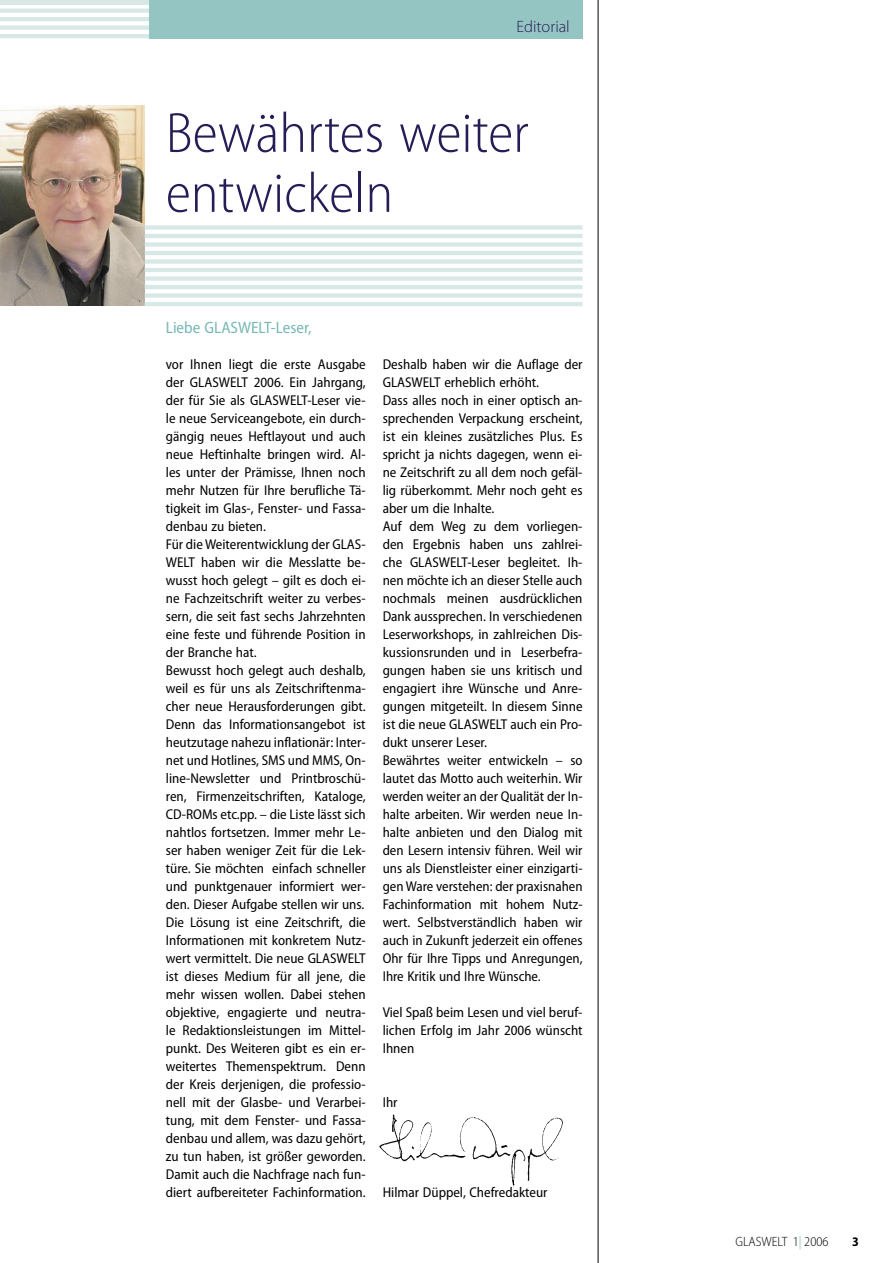
<style>
.page{position:relative;width:893px;height:1263px;background:#fff}
.page>*{position:absolute;margin:0;border:0;box-sizing:border-box;transform-origin:0 0}
.GW_Headline_38pt{font:300 semi-condensed 57px/60px "Myriad Pro";color:#261d56}
.GW_Grundtext{font:semi-condensed 16.5px "Myriad Pro";color:#77b8b5}
.GW_Rubrik_rechts{font:300 16.5px "Myriad Pro";color:#261d56}
.GW_Grundtext-2{font:semi-condensed 14.25px/18px "Myriad Pro";color:#000;text-align:justify}
.t1{font:300 semi-condensed 13.5px "Myriad Pro";letter-spacing:-.005em;color:#000}
.t2{font:700 semi-condensed 13.2px "Myriad Pro";color:#000}
.s1{color:#77b8b5}
</style>
<div class="page">
<hr style="left:0;top:9px;width:434px;height:4px;background:#d8e8e7">
<hr style="left:0;top:17px;width:434px;height:4px;background:#d8e8e7">
<hr style="left:0;top:26px;width:434px;height:4px;background:#d8e8e7">
<hr style="left:0;top:34px;width:434px;height:4px;background:#d8e8e7">
<hr style="left:0;top:0;width:434px;height:4px;background:#d8e8e7">
<img style="left:0;top:106px;width:145px;height:199px">
<div style="left:149px;top:0;width:434px;height:38px;background:#95c5c3"></div>
<div style="left:145px;top:225px;width:438px;height:5px;background:#d8e8e7"></div>
<hr style="left:145px;top:234px;width:438px;height:4px;background:#d8e8e7">
<div style="left:145px;top:242px;width:438px;height:5px;background:#d8e8e7"></div>
<hr style="left:145px;top:251px;width:438px;height:4px;background:#d8e8e7">
<div style="left:145px;top:259px;width:438px;height:5px;background:#d8e8e7"></div>
<hr style="left:145px;top:268px;width:438px;height:4px;background:#d8e8e7">
<div style="left:145px;top:276px;width:438px;height:5px;background:#d8e8e7"></div>
<hr style="left:145px;top:285px;width:438px;height:4px;background:#d8e8e7">
<div style="left:145px;top:293px;width:438px;height:5px;background:#d8e8e7"></div>
<hr style="left:145px;top:302px;width:438px;height:4px;background:#d8e8e7">
<img style="left:379px;top:1114px;width:184px;height:72px">
<hr style="left:598px;top:0;width:1px;height:1263px;background:#000">
<p class="GW_Rubrik_rechts" style="left:517px;top:18px;width:55px">Editorial</p>
<p class="GW_Headline_38pt" style="left:166px;top:104px;width:364px">Bewährtes weiter entwickeln</p>
<p class="GW_Grundtext" style="left:166px;top:319px;width:147px">Liebe GLASWELT-Leser,</p>
<p class="GW_Grundtext-2" style="left:166px;top:356px;width:201px">vor Ihnen liegt die erste Ausgabe der GLASWELT 2006. Ein Jahrgang, der für Sie als GLASWELT-Leser vie&shy;le neue Serviceangebote, ein durch&shy;gängig neues Heftlayout und auch neue Heftinhalte bringen wird. Al&shy;les unter der Prämisse, Ihnen noch mehr Nutzen für Ihre berufliche Tä&shy;tigkeit im Glas-, Fenster- und Fassa&shy;denbau zu bieten.</p>
<p class="GW_Grundtext-2" style="left:166px;top:536px;width:201px">Für die Weiterentwicklung der GLAS-WELT haben wir die Messlatte be&shy;wusst hoch gelegt – gilt es doch ei&shy;ne Fachzeitschrift weiter zu verbes&shy;sern, die seit fast sechs Jahrzehnten eine feste und führende Position in der Branche hat.</p>
<p class="GW_Grundtext-2" style="left:166px;top:662px;width:201px">Bewusst hoch gelegt auch deshalb, weil es für uns als Zeitschriftenma&shy;cher neue Herausforderungen gibt.<br>Denn das Informationsangebot ist heutzutage nahezu inflationär: Inter&shy;net und Hotlines, SMS und MMS, On&shy;line-Newsletter und Printbroschü&shy;ren, Firmenzeitschriften, Kataloge, CD-ROMs etc.pp. – die Liste lässt sich nahtlos fortsetzen. Immer mehr Le&shy;ser haben weniger Zeit für die Lek&shy;türe. Sie möchten einfach schneller und punktgenauer informiert wer&shy;den. Dieser Aufgabe stellen wir uns.</p>
<p class="GW_Grundtext-2" style="left:166px;top:914px;width:201px">Die Lösung ist eine Zeitschrift, die Informationen mit konkretem Nutz&shy;wert vermittelt. Die neue GLASWELT ist dieses Medium für all jene, die mehr wissen wollen. Dabei stehen objektive, engagierte und neutra&shy;le Redaktionsleistungen im Mittel&shy;punkt. Des Weiteren gibt es ein er&shy;weitertes Themenspektrum. Denn der Kreis derjenigen, die professio&shy;nell mit der Glasbe- und Verarbei&shy;tung, mit dem Fenster- und Fassa&shy;denbau und allem, was dazu gehört, zu tun haben, ist größer geworden.<br>Damit auch die Nachfrage nach fun&shy;diert aufbereiteter Fachinformation.</p>
<p class="GW_Grundtext-2" style="left:383px;top:356px;width:201px">Deshalb haben wir die Auflage der<br>GLASWELT erheblich erhöht.</p>
<p class="GW_Grundtext-2" style="left:383px;top:392px;width:201px">Dass alles noch in einer optisch an&shy;sprechenden Verpackung erscheint, ist ein kleines zusätzliches Plus. Es spricht ja nichts dagegen, wenn ei&shy;ne Zeitschrift zu all dem noch gefäl&shy;lig rüberkommt. Mehr noch geht es aber um die Inhalte.</p>
<p class="GW_Grundtext-2" style="left:383px;top:518px;width:201px">Auf dem Weg zu dem vorliegen&shy;den Ergebnis haben uns zahlrei&shy;che GLASWELT-Leser begleitet. Ih&shy;nen möchte ich an dieser Stelle auch nochmals meinen ausdrücklichen Dank aussprechen. In verschiedenen Leserworkshops, in zahlreichen Dis&shy;kussionsrunden und in Leserbefra&shy;gungen haben sie uns kritisch und engagiert ihre Wünsche und Anre&shy;gungen mitgeteilt. In diesem Sinne ist die neue GLASWELT auch ein Pro&shy;dukt unserer Leser.</p>
<p class="GW_Grundtext-2" style="left:383px;top:752px;width:201px">Bewährtes weiter entwickeln – so lautet das Motto auch weiterhin. Wir werden weiter an der Qualität der In&shy;halte arbeiten. Wir werden neue In&shy;halte anbieten und den Dialog mit den Lesern intensiv führen. Weil wir uns als Dienstleister einer einzigarti&shy;gen Ware verstehen: der praxisnahen Fachinformation mit hohem Nutz&shy;wert. Selbstverständlich haben wir auch in Zukunft jederzeit ein offenes Ohr für Ihre Tipps und Anregungen, Ihre Kritik und Ihre Wünsche.</p>
<p class="GW_Grundtext-2" style="left:383px;top:1004px;width:201px">Viel Spaß beim Lesen und viel beruf&shy;lichen Erfolg im Jahr 2006 wünscht Ihnen</p>
<p class="GW_Grundtext-2" style="left:383px;top:1094px;width:16px">Ihr</p>
<p class="GW_Grundtext-2" style="left:383px;top:1184px;width:166px">Hilmar Düppel, Chefredakteur</p>
<p class="t1" style="left:736px;top:1234px;width:94px">GLASWELT 1<span class="s1">|</span> 2006</p>
<p class="t2" style="left:852px;top:1234px;width:8px">3</p>
</div>
